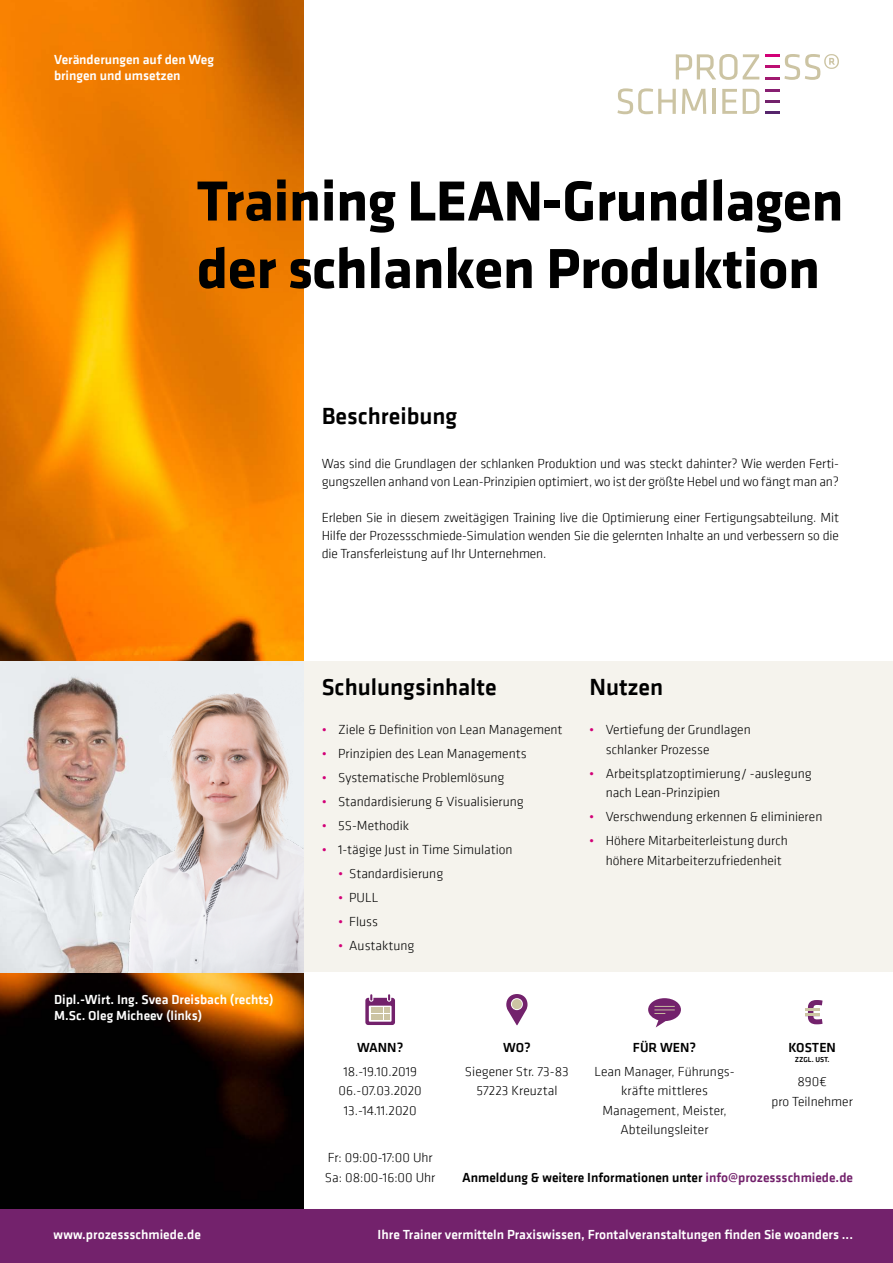
<style>
.page{position:relative;width:893px;height:1263px;background:#fff}
.page>*{position:absolute;margin:0;border:0;box-sizing:border-box;transform-origin:0 0}
.t1{font:700 58.5px/67.5px "Klavika Web Basic";letter-spacing:-.01em;color:#000}
.t2{font:500 24px "Klavika Web Basic";color:#000}
.t3{font:300 13.5px/19.5px "Klavika Web Basic";color:#000}
.t4{font:500 13.5px/16.2px "Klavika Web Basic";color:#fff}
.t5{font:500 13.5px "Klavika Web Basic";color:#000}
.t6{font:500 7.5px "Klavika Web Basic";color:#000}
.s1{color:#d20077}
.s2{color:#73226c}
</style>
<div class="page">
<img style="left:0;top:0;width:304px;height:1209px">
<svg style="left:722px;top:89px;width:15px;height:25px"></svg>
<svg style="left:676px;top:54px;width:61px;height:26px"></svg>
<svg style="left:743px;top:54px;width:16px;height:25px"></svg>
<svg style="left:617px;top:88px;width:59px;height:26px"></svg>
<svg style="left:682px;top:89px;width:24px;height:25px"></svg>
<hr style="left:712px;top:89px;width:4px;height:25px;background:#ccc4a3">
<svg style="left:743px;top:89px;width:16px;height:25px"></svg>
<hr style="left:765px;top:111px;width:15px;height:3px;background:#56256c">
<svg style="left:765px;top:100px;width:15px;height:2px"></svg>
<hr style="left:765px;top:89px;width:15px;height:3px;background:#871f71">
<svg style="left:765px;top:54px;width:74px;height:26px"></svg>
<div style="left:0;top:1209px;width:893px;height:54px;background:#73226c"></div>
<div style="left:304px;top:661px;width:589px;height:311px;background:#f5f3ed"></div>
<svg style="left:365px;top:994px;width:30px;height:31px"></svg>
<svg style="left:506px;top:994px;width:21px;height:31px"></svg>
<svg style="left:648px;top:998px;width:33px;height:29px"></svg>
<svg style="left:805px;top:1000px;width:17px;height:24px"></svg>
<hr style="left:805px;top:1008px;width:15px;height:3px;background:#ccc4a3">
<hr style="left:805px;top:1013px;width:15px;height:3px;background:#ccc4a3">
<div style="left:0;top:661px;width:304px;height:20px;background:#e9edf0"></div>
<img style="left:0;top:681px;width:304px;height:291px">
<p class="t4" style="left:54px;top:51px;width:162px">Veränderungen auf den Weg bringen und umsetzen</p>
<h1 class="t1" style="left:197px;top:165px;width:648px">Training LEAN-Grundlagen der schlanken Produktion</h1>
<h2 class="t2" style="left:322px;top:399px;width:137px">Beschreibung</h2>
<p class="t3" style="left:322px;top:454px;width:519px;line-height:18px">Was sind die Grundlagen der schlanken Produktion und was steckt dahinter? Wie werden Ferti&shy;gungszellen anhand von Lean-Prinzipien optimiert, wo ist der größte Hebel und wo fängt man an?</p>
<p class="t3" style="left:322px;top:508px;width:519px;line-height:18px;text-align:justify">Erleben Sie in diesem zweitägigen Training live die Optimierung einer Fertigungsabteilung. Mit Hilfe der Prozessschmiede-Simulation wenden Sie die gelernten Inhalte an und verbessern so die die Transferleistung auf Ihr Unternehmen.</p>
<h2 class="t2" style="left:322px;top:671px;width:176px">Schulungsinhalte</h2>
<h2 class="t2" style="left:589px;top:671px;width:75px">Nutzen</h2>
<p class="t4" style="left:54px;top:991px;width:221px">Dipl.-Wirt. Ing. Svea Dreisbach (rechts)<br>M.Sc. Oleg Micheev (links)</p>
<p class="t4" style="left:54px;top:1226px;width:149px">www.prozessschmiede.de</p>
<p class="t3" style="left:322px;top:720px;width:242px"><span class="s1">•</span> Ziele &amp; Definition von Lean Management</p>
<p class="t3" style="left:322px;top:744px;width:206px"><span class="s1">•</span> Prinzipien des Lean Managements</p>
<p class="t3" style="left:322px;top:768px;width:184px"><span class="s1">•</span> Systematische Problemlösung</p>
<p class="t3" style="left:322px;top:792px;width:204px"><span class="s1">•</span> Standardisierung &amp; Visualisierung</p>
<p class="t3" style="left:322px;top:816px;width:89px"><span class="s1">•</span> 5S-Methodik</p>
<p class="t3" style="left:322px;top:840px;width:193px"><span class="s1">•</span> 1-tägige Just in Time Simulation</p>
<p class="t3" style="left:338px;top:864px;width:107px"><span class="s1">•</span> Standardisierung</p>
<p class="t3" style="left:338px;top:888px;width:42px"><span class="s1">•</span> PULL</p>
<p class="t3" style="left:338px;top:912px;width:41px"><span class="s1">•</span> Fluss</p>
<p class="t3" style="left:338px;top:936px;width:78px"><span class="s1">•</span> Austaktung</p>
<p class="t3" style="left:606px;top:720px;width:146px;text-indent:-16px"><span class="s1">•</span> Vertiefung der Grundlagen schlanker Prozesse</p>
<p class="t3" style="left:606px;top:763px;width:207px;text-indent:-16px"><span class="s1">•</span> Arbeitsplatzoptimierung/ -auslegung nach Lean-Prinzipien</p>
<p class="t3" style="left:589px;top:807px;width:235px"><span class="s1">•</span> Verschwendung erkennen &amp; eliminieren</p>
<p class="t3" style="left:606px;top:831px;width:184px;text-indent:-16px"><span class="s1">•</span> Höhere Mitarbeiterleistung durch höhere Mitarbeiterzufriedenheit</p>
<p class="t5" style="left:357px;top:1038px;width:48px">WANN?</p>
<p class="t3" style="left:339px;top:1061px;width:85px;text-align:center">18.-19.10.2019<br>06.-07.03.2020<br>13.-14.11.2020</p>
<p class="t5" style="left:503px;top:1038px;width:29px">WO?</p>
<p class="t3" style="left:465px;top:1061px;width:105px;text-align:center">Siegener Str. 73-83<br>57223 Kreuztal</p>
<p class="t5" style="left:633px;top:1038px;width:65px">FÜR WEN?</p>
<p class="t3" style="left:595px;top:1061px;width:141px;text-align:center">Lean Manager, Führungs&shy;kräfte mittleres<br>Management, Meister,<br>Abteilungsleiter</p>
<p class="t5" style="left:788px;top:1038px;width:49px">KOSTEN</p>
<p class="t6" style="left:795px;top:1055px;width:36px">ZZGL. UST.</p>
<p class="t3" style="left:771px;top:1072px;width:83px;text-align:center">890€<br>pro Teilnehmer</p>
<p class="t3" style="left:325px;top:1148px;width:112px">Fr: 09:00-17:00 Uhr<br>Sa: 08:00-16:00 Uhr</p>
<p class="t5" style="left:462px;top:1168px;width:392px">Anmeldung &amp; weitere Informationen unter <span class="s2">info@prozessschmiede.de</span></p>
<p class="t4" style="left:378px;top:1226px;width:477px">Ihre Trainer vermitteln Praxiswissen, Frontalveranstaltungen finden Sie woanders ...</p>
</div>
